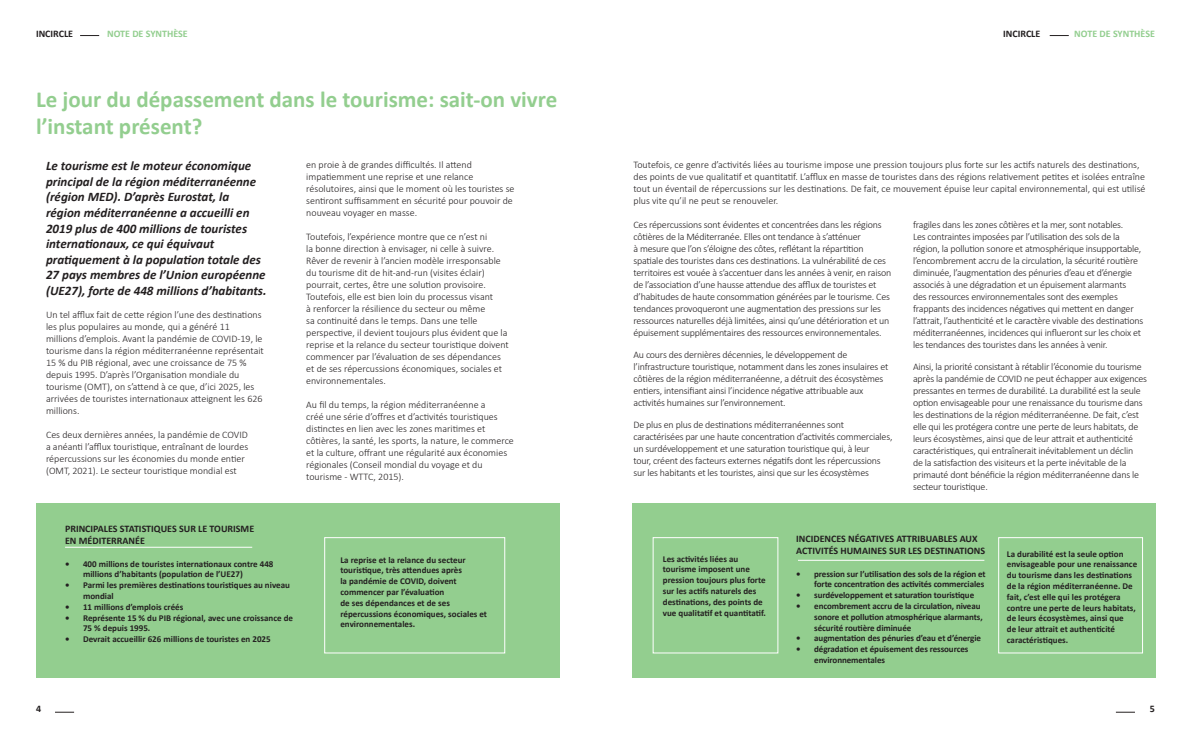
<style>
.page{position:relative;width:1191px;height:738px;background:#fff}
.page>*{position:absolute;margin:0;border:0;box-sizing:border-box;transform-origin:0 0}
.t1{font:700 23px/27.6px "Calibri";color:#93ce8f}
.t2{font:italic 700 13px/15.6px "Calibri";color:#231f20}
.t3{font:300 10px/12px "Calibri";letter-spacing:-.02em;color:#231f20}
.t4{font:300 10px/12px "Calibri";color:#231f20}
.t5{font:700 10px/12px "Calibri";color:#231f20}
.t6{font:700 10px "Calibri";color:#93ce8f}
.t7{font:700 9px/10.8px "Calibri";color:#231f20}
</style>
<div class="page">
<svg style="left:80px;top:35px;width:19px;height:1px"></svg>
<svg style="left:1049px;top:35px;width:19px;height:1px"></svg>
<svg style="left:1116px;top:711px;width:19px;height:1px"></svg>
<svg style="left:55px;top:711px;width:19px;height:1px"></svg>
<div style="left:36px;top:503px;width:523px;height:174px;background:#93ce8f"></div>
<div style="left:632px;top:503px;width:524px;height:174px;background:#93ce8f"></div>
<hr style="left:65px;top:546px;width:187px;height:1px;background:#fff">
<hr style="left:798px;top:559px;width:186px;height:1px;background:#fff">
<div style="left:324px;top:536px;width:181px;height:117px;border:1px solid #fff"></div>
<div style="left:652px;top:536px;width:126px;height:117px;border:1px solid #fff"></div>
<div style="left:998px;top:536px;width:145px;height:117px;border:1px solid #fff"></div>
<p class="t5" style="left:36px;top:27px;width:39px">INCIRCLE</p>
<p class="t6" style="left:107px;top:27px;width:82px">NOTE DE SYNTHÈSE</p>
<h1 class="t1" style="left:36px;top:85px;width:523px">Le jour du dépassement dans le tourisme: sait-on vivre l’instant présent?</h1>
<p class="t2" style="left:46px;top:158px;width:222px">Le tourisme est le moteur économique principal de la région méditerranéenne (région MED). D’après Eurostat, la région méditerranéenne a accueilli en 2019 plus de 400 millions de touristes internationaux, ce qui équivaut pratiquement à la population totale des 27 pays membres de l’Union européenne (UE27), forte de 448 millions d’habitants.</p>
<p class="t4" style="left:46px;top:308px;width:219px">Un tel afflux fait de cette région l’une des destinations les plus populaires au monde, qui a généré 11<br>millions d’emplois. Avant la pandémie de COVID-19, le tourisme dans la région méditerranéenne représentait 15 % du PIB régional, avec une croissance de 75 % depuis 1995. D’après l’Organisation mondiale du tourisme (OMT), on s’attend à ce que, d’ici 2025, les arrivées de touristes internationaux atteignent les 626 millions.</p>
<p class="t4" style="left:46px;top:428px;width:204px">Ces deux dernières années, la pandémie de COVID a anéanti l’afflux touristique, entraînant de lourdes répercussions sur les économies du monde entier (OMT, 2021). Le secteur touristique mondial est</p>
<p class="t4" style="left:306px;top:158px;width:210px">en proie à de grandes difficultés. Il attend impatiemment une reprise et une relance résolutoires, ainsi que le moment où les touristes se sentiront suffisamment en sécurité pour pouvoir de nouveau voyager en masse.</p>
<p class="t4" style="left:306px;top:230px;width:204px">Toutefois, l’expérience montre que ce n’est ni<br>la bonne direction à envisager, ni celle à suivre.<br>Rêver de revenir à l’ancien modèle irresponsable du tourisme dit de hit-and-run (visites éclair) pourrait, certes, être une solution provisoire.<br>Toutefois, elle est bien loin du processus visant<br>à renforcer la résilience du secteur ou même<br>sa continuité dans le temps. Dans une telle perspective, il devient toujours plus évident que la reprise et la relance du secteur touristique doivent commencer par l’évaluation de ses dépendances et de ses répercussions économiques, sociales et environnementales.</p>
<p class="t4" style="left:306px;top:398px;width:209px">Au fil du temps, la région méditerranéenne a<br>créé une série d’offres et d’activités touristiques distinctes en lien avec les zones maritimes et côtières, la santé, les sports, la nature, le commerce et la culture, offrant une régularité aux économies régionales (Conseil mondial du voyage et du tourisme - WTTC, 2015).</p>
<p class="t5" style="left:65px;top:522px;width:191px">PRINCIPALES STATISTIQUES SUR LE TOURISME<br>EN MÉDITERRANÉE</p>
<p class="t7" style="left:83px;top:557px;width:192px;text-indent:-18px">• 400 millions de touristes internationaux contre 448 millions d’habitants (population de l’UE27)</p>
<p class="t7" style="left:83px;top:579px;width:208px;text-indent:-18px">• Parmi les premières destinations touristiques au niveau mondial</p>
<p class="t7" style="left:65px;top:601px;width:120px">• 11 millions d’emplois créés</p>
<p class="t7" style="left:83px;top:611px;width:211px;text-indent:-18px">• Représente 15 % du PIB régional, avec une croissance de<br>75 % depuis 1995.</p>
<p class="t7" style="left:65px;top:633px;width:207px">• Devrait accueillir 626 millions de touristes en 2025</p>
<p class="t7" style="left:340px;top:553px;width:148px">La reprise et la relance du secteur touristique, très attendues après<br>la pandémie de COVID, doivent commencer par l’évaluation<br>de ses dépendances et de ses répercussions économiques, sociales et environnementales.</p>
<p class="t5" style="left:1003px;top:27px;width:39px">INCIRCLE</p>
<p class="t6" style="left:1074px;top:27px;width:82px">NOTE DE SYNTHÈSE</p>
<p class="t4" style="left:633px;top:158px;width:513px">Toutefois, ce genre d’activités liées au tourisme impose une pression toujours plus forte sur les actifs naturels des destinations, des points de vue qualitatif et quantitatif. L’afflux en masse de touristes dans des régions relativement petites et isolées entraîne tout un éventail de répercussions sur les destinations. De fait, ce mouvement épuise leur capital environnemental, qui est utilisé plus vite qu’il ne peut se renouveler.</p>
<p class="t3" style="left:633px;top:217px;width:259px">Ces répercussions sont évidentes et concentrées dans les régions côtières de la Méditerranée. Elles ont tendance à s’atténuer<br>à mesure que l’on s’éloigne des côtes, reflétant la répartition spatiale des touristes dans ces destinations. La vulnérabilité de ces territoires est vouée à s’accentuer dans les années à venir, en raison de l’association d’une hausse attendue des afflux de touristes et d’habitudes de haute consommation générées par le tourisme. Ces tendances provoqueront une augmentation des pressions sur les ressources naturelles déjà limitées, ainsi qu’une détérioration et un épuisement supplémentaires des ressources environnementales.</p>
<p class="t3" style="left:633px;top:347px;width:256px">Au cours des dernières décennies, le développement de l’infrastructure touristique, notamment dans les zones insulaires et côtières de la région méditerranéenne, a détruit des écosystèmes entiers, intensifiant ainsi l’incidence négative attribuable aux activités humaines sur l’environnement.</p>
<p class="t3" style="left:633px;top:417px;width:260px">De plus en plus de destinations méditerranéennes sont caractérisées par une haute concentration d’activités commerciales, un surdéveloppement et une saturation touristique qui, à leur<br>tour, créent des facteurs externes négatifs dont les répercussions sur les habitants et les touristes, ainsi que sur les écosystèmes</p>
<p class="t3" style="left:913px;top:217px;width:232px">fragiles dans les zones côtières et la mer, sont notables.<br>Les contraintes imposées par l’utilisation des sols de la région, la pollution sonore et atmosphérique insupportable, l’encombrement accru de la circulation, la sécurité routière diminuée, l’augmentation des pénuries d’eau et d’énergie associés à une dégradation et un épuisement alarmants<br>des ressources environnementales sont des exemples frappants des incidences négatives qui mettent en danger l’attrait, l’authenticité et le caractère vivable des destinations méditerranéennes, incidences qui influeront sur les choix et les tendances des touristes dans les années à venir.</p>
<p class="t3" style="left:913px;top:359px;width:235px">Ainsi, la priorité consistant à rétablir l’économie du tourisme après la pandémie de COVID ne peut échapper aux exigences pressantes en termes de durabilité. La durabilité est la seule option envisageable pour une renaissance du tourisme dans les destinations de la région méditerranéenne. De fait, c’est elle qui les protégera contre une perte de leurs habitats, de leurs écosystèmes, ainsi que de leur attrait et authenticité caractéristiques, qui entraînerait inévitablement un déclin<br>de la satisfaction des visiteurs et la perte inévitable de la primauté dont bénéficie la région méditerranéenne dans le secteur touristique.</p>
<p class="t7" style="left:663px;top:552px;width:104px">Les activités liées au tourisme imposent une pression toujours plus forte sur les actifs naturels des destinations, des points de vue qualitatif et quantitatif.</p>
<p class="t5" style="left:796px;top:532px;width:190px">INCIDENCES NÉGATIVES ATTRIBUABLES AUX<br>ACTIVITÉS HUMAINES SUR LES DESTINATIONS</p>
<p class="t7" style="left:796px;top:567px;width:191px;text-align:right">• pression sur l’utilisation des sols de la région et forte concentration des activités commerciales</p>
<p class="t7" style="left:796px;top:589px;width:179px">• surdéveloppement et saturation touristique</p>
<p class="t7" style="left:814px;top:600px;width:170px;text-indent:-18px">• encombrement accru de la circulation, niveau sonore et pollution atmosphérique alarmants, sécurité routière diminuée</p>
<p class="t7" style="left:796px;top:632px;width:186px">• augmentation des pénuries d’eau et d’énergie</p>
<p class="t7" style="left:814px;top:643px;width:156px;text-indent:-18px">• dégradation et épuisement des ressources environnementales</p>
<p class="t7" style="left:1007px;top:547px;width:132px">La durabilité est la seule option envisageable pour une renaissance du tourisme dans les destinations de la région méditerranéenne. De fait, c’est elle qui les protégera contre une perte de leurs habitats, de leurs écosystèmes, ainsi que<br>de leur attrait et authenticité caractéristiques.</p>
<p class="t5" style="left:36px;top:702px;width:7px">4</p>
<p class="t5" style="left:1149px;top:702px;width:7px">5</p>
</div>
